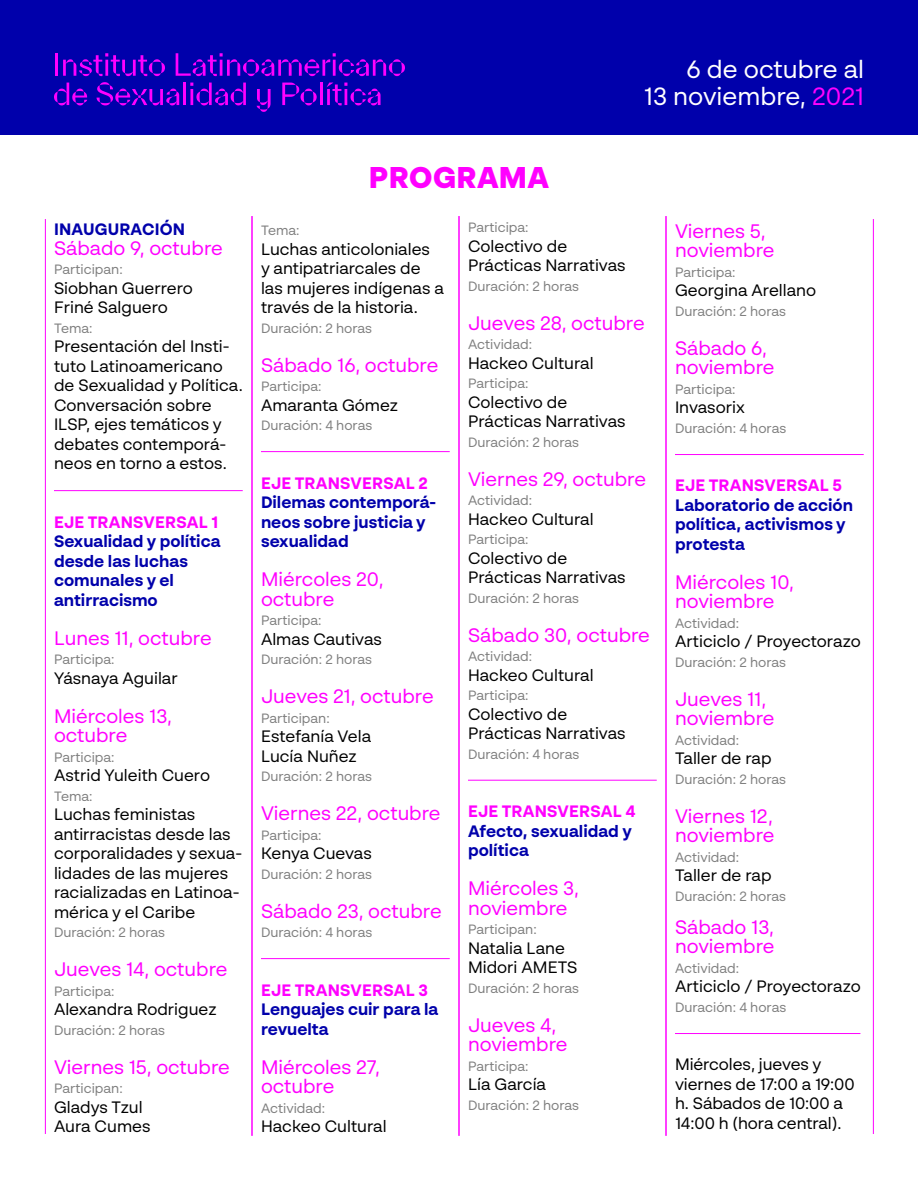
<style>
.page{position:relative;width:918px;height:1188px;background:#fff}
.page>*{position:absolute;margin:0;border:0;box-sizing:border-box;transform-origin:0 0}
.t1{font:900 30px "BR Sonoma";letter-spacing:.01em;color:#f0f}
.t2{font:24.9px/26.4px "BR Sonoma";color:#fff;text-align:right}
.t3{font:19.5px/19.5px "BR Sonoma";color:#f0f}
.t4{font:16.5px/19.5px "BR Sonoma";color:#000}
.t5{font:700 16.5px/19.5px "BR Sonoma";color:#0000ab}
.t6{font:700 16.5px "BR Sonoma";letter-spacing:.01em;color:#f0f}
.t7{font:13.5px "BR Sonoma";color:#808080}
.s1{color:#f0f}
</style>
<div class="page">
<div style="left:0;top:0;width:918px;height:135px;background:#0000ab"></div>
<hr style="left:56px;top:53px;width:2px;height:23px;background:#f0f">
<svg style="left:63px;top:53px;width:102px;height:23px"></svg>
<svg style="left:176px;top:53px;width:229px;height:23px"></svg>
<svg style="left:54px;top:83px;width:33px;height:22px"></svg>
<svg style="left:97px;top:82px;width:82px;height:23px"></svg>
<hr style="left:183px;top:83px;width:3px;height:22px;background:#f0f">
<svg style="left:190px;top:83px;width:56px;height:22px"></svg>
<svg style="left:257px;top:89px;width:14px;height:23px"></svg>
<svg style="left:282px;top:83px;width:35px;height:22px"></svg>
<hr style="left:320px;top:83px;width:3px;height:22px;background:#f0f">
<svg style="left:327px;top:83px;width:54px;height:22px"></svg>
<hr style="left:54px;top:490px;width:189px;height:1px;background:#f0f">
<hr style="left:261px;top:451px;width:189px;height:1px;background:#f0f">
<hr style="left:261px;top:958px;width:189px;height:1px;background:#f0f">
<hr style="left:468px;top:780px;width:189px;height:1px;background:#f0f">
<hr style="left:675px;top:454px;width:189px;height:1px;background:#f0f">
<hr style="left:675px;top:1033px;width:185px;height:1px;background:#f0f">
<hr style="left:252px;top:216px;width:1px;height:920px;background:#f0f">
<hr style="left:459px;top:216px;width:1px;height:920px;background:#f0f">
<hr style="left:666px;top:216px;width:1px;height:920px;background:#f0f">
<hr style="left:45px;top:219px;width:1px;height:915px;background:#f0f">
<hr style="left:873px;top:219px;width:1px;height:915px;background:#f0f">
<h2 class="t2" style="left:644px;top:56px;width:222px">6 de octubre al<br>13 noviembre, <span class="s1">2021</span></h2>
<p class="t5" style="left:54px;top:219px;width:133px">INAUGURACIÓN</p>
<p class="t3" style="left:54px;top:238px;width:170px">Sábado 9, octubre</p>
<p class="t7" style="left:54px;top:261px;width:70px">Participan:</p>
<p class="t4" style="left:54px;top:278px;width:140px">Siobhan Guerrero<br>Friné Salguero</p>
<p class="t7" style="left:54px;top:319px;width:40px">Tema:</p>
<p class="t4" style="left:54px;top:336px;width:191px">Presentación del Insti&shy;tuto Latinoamericano de Sexualidad y Política.<br>Conversación sobre<br>ILSP, ejes temáticos y debates contemporá&shy;neos en torno a estos.</p>
<p class="t6" style="left:54px;top:512px;width:166px">EJE TRANSVERSAL 1</p>
<p class="t5" style="left:54px;top:531px;width:168px">Sexualidad y política desde las luchas comunales y el antirracismo</p>
<p class="t3" style="left:54px;top:628px;width:159px">Lunes 11, octubre</p>
<p class="t7" style="left:54px;top:651px;width:62px">Participa:</p>
<p class="t4" style="left:54px;top:668px;width:125px">Yásnaya Aguilar</p>
<p class="t3" style="left:54px;top:706px;width:120px">Miércoles 13, octubre</p>
<p class="t7" style="left:54px;top:748px;width:62px">Participa:</p>
<p class="t4" style="left:54px;top:765px;width:158px">Astrid Yuleith Cuero</p>
<p class="t7" style="left:54px;top:787px;width:40px">Tema:</p>
<p class="t4" style="left:54px;top:804px;width:190px">Luchas feministas antirracistas desde las corporalidades y sexua&shy;lidades de las mujeres racializadas en Latinoa&shy;mérica y el Caribe</p>
<p class="t7" style="left:54px;top:924px;width:113px">Duración: 2 horas</p>
<p class="t3" style="left:54px;top:959px;width:175px">Jueves 14, octubre</p>
<p class="t7" style="left:54px;top:982px;width:62px">Participa:</p>
<p class="t4" style="left:54px;top:999px;width:164px">Alexandra Rodriguez</p>
<p class="t7" style="left:54px;top:1021px;width:113px">Duración: 2 horas</p>
<p class="t3" style="left:54px;top:1057px;width:177px">Viernes 15, octubre</p>
<p class="t7" style="left:54px;top:1080px;width:70px">Participan:</p>
<p class="t4" style="left:54px;top:1097px;width:98px">Gladys Tzul<br>Aura Cumes</p>
<h1 class="t1" style="left:369px;top:159px;width:182px">PROGRAMA</h1>
<p class="t7" style="left:261px;top:222px;width:40px">Tema:</p>
<p class="t4" style="left:261px;top:239px;width:184px">Luchas anticoloniales<br>y antipatriarcales de las mujeres indígenas a través de la historia.</p>
<p class="t7" style="left:261px;top:319px;width:113px">Duración: 2 horas</p>
<p class="t3" style="left:261px;top:355px;width:179px">Sábado 16, octubre</p>
<p class="t7" style="left:261px;top:378px;width:62px">Participa:</p>
<p class="t4" style="left:261px;top:395px;width:139px">Amaranta Gómez</p>
<p class="t7" style="left:261px;top:417px;width:113px">Duración: 4 horas</p>
<p class="t6" style="left:261px;top:472px;width:168px">EJE TRANSVERSAL 2</p>
<p class="t5" style="left:261px;top:492px;width:177px">Dilemas contemporá&shy;neos sobre justicia y sexualidad</p>
<p class="t3" style="left:261px;top:569px;width:124px">Miércoles 20, octubre</p>
<p class="t7" style="left:261px;top:612px;width:62px">Participa:</p>
<p class="t4" style="left:261px;top:629px;width:122px">Almas Cautivas</p>
<p class="t7" style="left:261px;top:651px;width:113px">Duración: 2 horas</p>
<p class="t3" style="left:261px;top:686px;width:174px">Jueves 21, octubre</p>
<p class="t7" style="left:261px;top:709px;width:70px">Participan:</p>
<p class="t4" style="left:261px;top:726px;width:112px">Estefanía Vela<br>Lucía Nuñez</p>
<p class="t7" style="left:261px;top:768px;width:113px">Duración: 2 horas</p>
<p class="t3" style="left:261px;top:803px;width:181px">Viernes 22, octubre</p>
<p class="t7" style="left:261px;top:826px;width:62px">Participa:</p>
<p class="t4" style="left:261px;top:843px;width:112px">Kenya Cuevas</p>
<p class="t7" style="left:261px;top:865px;width:113px">Duración: 2 horas</p>
<p class="t3" style="left:261px;top:901px;width:182px">Sábado 23, octubre</p>
<p class="t7" style="left:261px;top:924px;width:113px">Duración: 4 horas</p>
<p class="t6" style="left:261px;top:979px;width:168px">EJE TRANSVERSAL 3</p>
<p class="t5" style="left:261px;top:999px;width:179px">Lenguajes cuir para la revuelta</p>
<p class="t3" style="left:261px;top:1057px;width:120px">Miércoles 27, octubre</p>
<p class="t7" style="left:261px;top:1099px;width:66px">Actividad:</p>
<p class="t4" style="left:261px;top:1116px;width:127px">Hackeo Cultural</p>
<p class="t7" style="left:468px;top:219px;width:62px">Participa:</p>
<p class="t4" style="left:468px;top:236px;width:159px">Colectivo de<br>Prácticas Narrativas</p>
<p class="t7" style="left:468px;top:278px;width:113px">Duración: 2 horas</p>
<p class="t3" style="left:468px;top:313px;width:178px">Jueves 28, octubre</p>
<p class="t7" style="left:468px;top:336px;width:66px">Actividad:</p>
<p class="t4" style="left:468px;top:353px;width:127px">Hackeo Cultural</p>
<p class="t7" style="left:468px;top:375px;width:62px">Participa:</p>
<p class="t4" style="left:468px;top:392px;width:159px">Colectivo de<br>Prácticas Narrativas</p>
<p class="t7" style="left:468px;top:433px;width:113px">Duración: 2 horas</p>
<p class="t3" style="left:468px;top:469px;width:180px">Viernes 29, octubre</p>
<p class="t7" style="left:468px;top:492px;width:66px">Actividad:</p>
<p class="t4" style="left:468px;top:509px;width:127px">Hackeo Cultural</p>
<p class="t7" style="left:468px;top:531px;width:62px">Participa:</p>
<p class="t4" style="left:468px;top:548px;width:159px">Colectivo de<br>Prácticas Narrativas</p>
<p class="t7" style="left:468px;top:589px;width:113px">Duración: 2 horas</p>
<p class="t3" style="left:468px;top:625px;width:183px">Sábado 30, octubre</p>
<p class="t7" style="left:468px;top:648px;width:66px">Actividad:</p>
<p class="t4" style="left:468px;top:665px;width:127px">Hackeo Cultural</p>
<p class="t7" style="left:468px;top:687px;width:62px">Participa:</p>
<p class="t4" style="left:468px;top:704px;width:159px">Colectivo de<br>Prácticas Narrativas</p>
<p class="t7" style="left:468px;top:745px;width:113px">Duración: 4 horas</p>
<p class="t6" style="left:468px;top:801px;width:169px">EJE TRANSVERSAL 4</p>
<p class="t5" style="left:468px;top:821px;width:165px">Afecto, sexualidad y política</p>
<p class="t3" style="left:468px;top:878px;width:112px">Miércoles 3, noviembre</p>
<p class="t7" style="left:468px;top:921px;width:70px">Participan:</p>
<p class="t4" style="left:468px;top:938px;width:111px">Natalia Lane<br>Midori AMETS</p>
<p class="t7" style="left:468px;top:980px;width:113px">Duración: 2 horas</p>
<p class="t3" style="left:468px;top:1015px;width:101px">Jueves 4, noviembre</p>
<p class="t7" style="left:468px;top:1058px;width:62px">Participa:</p>
<p class="t4" style="left:468px;top:1074px;width:80px">Lía García</p>
<p class="t7" style="left:468px;top:1097px;width:113px">Duración: 2 horas</p>
<p class="t3" style="left:675px;top:221px;width:101px">Viernes 5, noviembre</p>
<p class="t7" style="left:675px;top:264px;width:62px">Participa:</p>
<p class="t4" style="left:675px;top:281px;width:143px">Georgina Arellano</p>
<p class="t7" style="left:675px;top:303px;width:113px">Duración: 2 horas</p>
<p class="t3" style="left:675px;top:338px;width:101px">Sábado 6, noviembre</p>
<p class="t7" style="left:675px;top:381px;width:62px">Participa:</p>
<p class="t4" style="left:675px;top:398px;width:71px">Invasorix</p>
<p class="t7" style="left:675px;top:420px;width:113px">Duración: 4 horas</p>
<p class="t6" style="left:675px;top:475px;width:168px">EJE TRANSVERSAL 5</p>
<p class="t5" style="left:675px;top:495px;width:180px">Laboratorio de acción política, activismos y protesta</p>
<p class="t3" style="left:675px;top:572px;width:120px">Miércoles 10, noviembre</p>
<p class="t7" style="left:675px;top:615px;width:66px">Actividad:</p>
<p class="t4" style="left:675px;top:632px;width:187px">Articiclo / Proyectorazo</p>
<p class="t7" style="left:675px;top:654px;width:113px">Duración: 2 horas</p>
<p class="t3" style="left:675px;top:689px;width:101px">Jueves 11, noviembre</p>
<p class="t7" style="left:675px;top:732px;width:66px">Actividad:</p>
<p class="t4" style="left:675px;top:749px;width:98px">Taller de rap</p>
<p class="t7" style="left:675px;top:771px;width:113px">Duración: 2 horas</p>
<p class="t3" style="left:675px;top:806px;width:101px">Viernes 12, noviembre</p>
<p class="t7" style="left:675px;top:849px;width:66px">Actividad:</p>
<p class="t4" style="left:675px;top:866px;width:98px">Taller de rap</p>
<p class="t7" style="left:675px;top:888px;width:113px">Duración: 2 horas</p>
<p class="t3" style="left:675px;top:917px;width:101px">Sábado 13, noviembre</p>
<p class="t7" style="left:675px;top:960px;width:66px">Actividad:</p>
<p class="t4" style="left:675px;top:977px;width:187px">Articiclo / Proyectorazo</p>
<p class="t7" style="left:675px;top:999px;width:113px">Duración: 4 horas</p>
<p class="t4" style="left:675px;top:1055px;width:181px">Miércoles, jueves y viernes de 17:00 a 19:00 h. Sábados de 10:00 a<br>14:00 h (hora central).</p>
</div>
